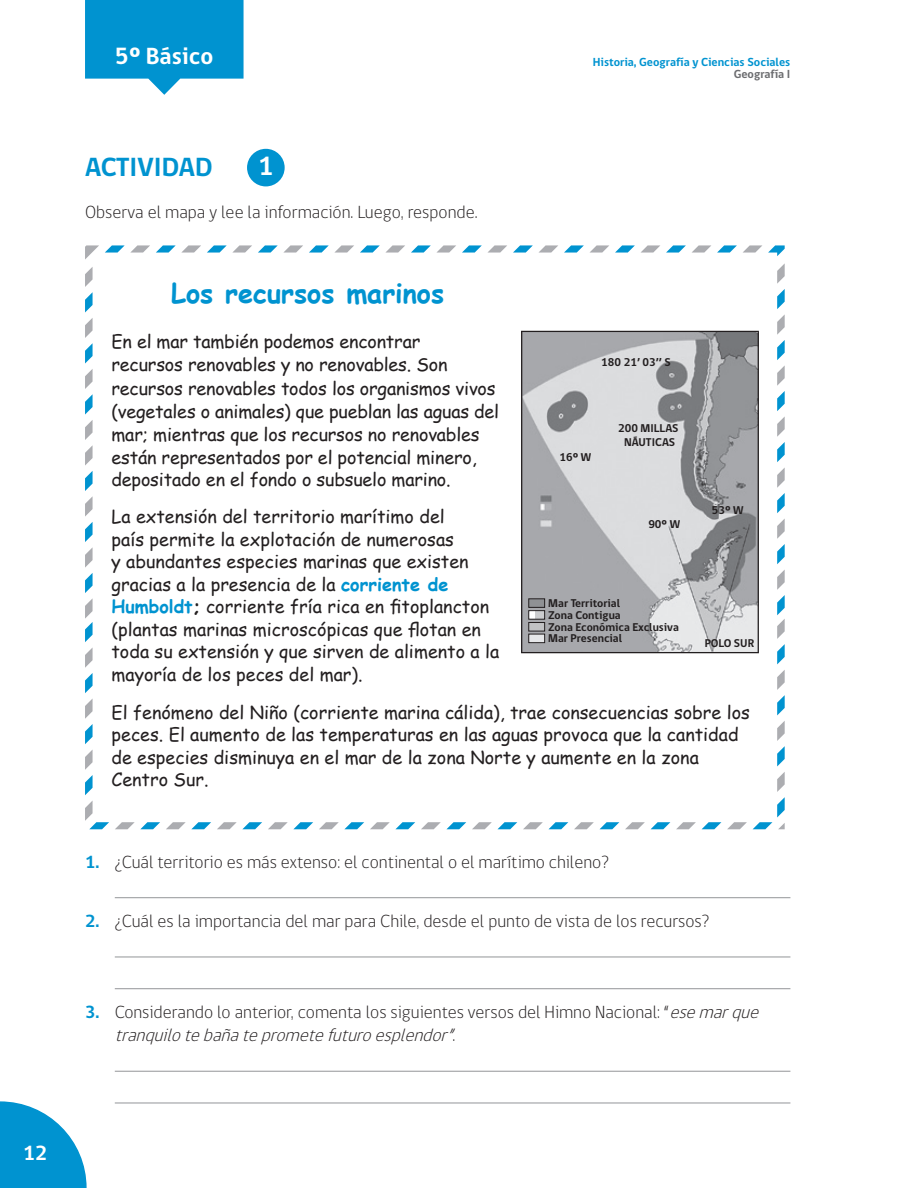
<style>
.page{position:relative;width:918px;height:1188px;background:#fff}
.page>*{position:absolute;margin:0;border:0;box-sizing:border-box;transform-origin:0 0}
.t1{font:700 27px "Comic Sans MS";color:#0093d0}
.t2{font:700 27px "gob CL";color:#0093d0}
.t3{font:700 27px "gob CL";color:#fff}
.t4{font:700 24px "gob CL";color:#fff}
.t5{font:700 21px "gob CL";color:#fff}
.t6{font:18px/22.5px "Comic Sans MS";color:#231f20}
.t7{font:300 18px/23.2px "gob CL";color:#231f20}
.t8{font:700 12px "gob CL";color:#0093d0}
.t9{font:700 12px "gob CL";color:#6c6d70}
.t10{font:700 11.55px/11.9px "gob CL";color:#231f20}
.s1{font-weight:700;color:#0093d0}
.s2{font-weight:700}
.s3{font-style:italic}
</style>
<div class="page">
<svg style="left:0;top:1101px;width:87px;height:87px"></svg>
<svg style="left:85px;top:0;width:159px;height:95px"></svg>
<hr style="left:115px;top:897px;width:675px;height:1px;background:#939598">
<hr style="left:115px;top:957px;width:675px;height:1px;background:#939598">
<hr style="left:115px;top:988px;width:675px;height:1px;background:#939598">
<hr style="left:115px;top:1071px;width:675px;height:1px;background:#939598">
<hr style="left:115px;top:1103px;width:675px;height:1px;background:#939598">
<div style="left:247px;top:149px;width:38px;height:37px;background:#0093d0;border-radius:50%"></div>
<img style="left:523px;top:333px;width:234px;height:318px">
<div style="left:521px;top:331px;width:238px;height:322px;border:1px solid #231f20"></div>
<div style="left:529px;top:599px;width:16px;height:8px;background:#8f9194"></div>
<div style="left:528px;top:598px;width:17px;height:10px;border:1px solid #231f20"></div>
<div style="left:529px;top:611px;width:16px;height:8px;background:#cbccce"></div>
<div style="left:529px;top:611px;width:5px;height:8px;background:#fff"></div>
<div style="left:528px;top:610px;width:17px;height:10px;border:1px solid #231f20"></div>
<div style="left:529px;top:634px;width:16px;height:9px;background:#e6e7e9"></div>
<div style="left:528px;top:634px;width:17px;height:9px;border:1px solid #231f20"></div>
<div style="left:529px;top:623px;width:16px;height:8px;background:#c1c2c4"></div>
<div style="left:528px;top:622px;width:17px;height:9px;border:1px solid #231f20"></div>
<svg style="left:692px;top:245px;width:19px;height:8px"></svg>
<svg style="left:641px;top:245px;width:19px;height:8px"></svg>
<svg style="left:590px;top:245px;width:19px;height:8px"></svg>
<svg style="left:539px;top:245px;width:19px;height:8px"></svg>
<svg style="left:85px;top:245px;width:14px;height:15px"></svg>
<svg style="left:549px;top:822px;width:19px;height:7px"></svg>
<svg style="left:600px;top:822px;width:19px;height:7px"></svg>
<svg style="left:651px;top:822px;width:19px;height:7px"></svg>
<svg style="left:727px;top:822px;width:20px;height:7px"></svg>
<svg style="left:768px;top:245px;width:17px;height:11px"></svg>
<svg style="left:777px;top:721px;width:8px;height:45px"></svg>
<svg style="left:777px;top:670px;width:8px;height:45px"></svg>
<svg style="left:743px;top:245px;width:19px;height:8px"></svg>
<svg style="left:666px;top:245px;width:20px;height:8px"></svg>
<svg style="left:615px;top:245px;width:20px;height:8px"></svg>
<svg style="left:564px;top:245px;width:20px;height:8px"></svg>
<svg style="left:513px;top:245px;width:20px;height:8px"></svg>
<svg style="left:462px;top:245px;width:45px;height:8px"></svg>
<svg style="left:411px;top:245px;width:45px;height:8px"></svg>
<svg style="left:360px;top:245px;width:45px;height:8px"></svg>
<svg style="left:309px;top:245px;width:45px;height:8px"></svg>
<svg style="left:258px;top:245px;width:45px;height:8px"></svg>
<svg style="left:207px;top:245px;width:45px;height:8px"></svg>
<svg style="left:156px;top:245px;width:45px;height:8px"></svg>
<svg style="left:105px;top:245px;width:45px;height:8px"></svg>
<svg style="left:85px;top:750px;width:8px;height:45px"></svg>
<svg style="left:85px;top:801px;width:24px;height:28px"></svg>
<svg style="left:115px;top:822px;width:45px;height:7px"></svg>
<svg style="left:166px;top:822px;width:45px;height:7px"></svg>
<svg style="left:217px;top:822px;width:45px;height:7px"></svg>
<svg style="left:268px;top:822px;width:45px;height:7px"></svg>
<svg style="left:319px;top:822px;width:45px;height:7px"></svg>
<svg style="left:370px;top:822px;width:45px;height:7px"></svg>
<svg style="left:421px;top:822px;width:45px;height:7px"></svg>
<svg style="left:472px;top:822px;width:45px;height:7px"></svg>
<svg style="left:523px;top:822px;width:20px;height:7px"></svg>
<svg style="left:574px;top:822px;width:20px;height:7px"></svg>
<svg style="left:625px;top:822px;width:20px;height:7px"></svg>
<svg style="left:676px;top:822px;width:20px;height:7px"></svg>
<svg style="left:753px;top:772px;width:32px;height:57px"></svg>
<svg style="left:777px;top:570px;width:8px;height:94px"></svg>
<svg style="left:777px;top:519px;width:8px;height:45px"></svg>
<svg style="left:777px;top:263px;width:8px;height:250px"></svg>
<svg style="left:85px;top:267px;width:8px;height:45px"></svg>
<svg style="left:85px;top:318px;width:8px;height:426px"></svg>
<svg style="left:702px;top:822px;width:19px;height:7px"></svg>
<svg style="left:717px;top:245px;width:20px;height:8px"></svg>
<h2 class="t4" style="left:115px;top:40px;width:99px">5º Básico</h2>
<h1 class="t2" style="left:85px;top:148px;width:129px">ACTIVIDAD</h1>
<h1 class="t3" style="left:258px;top:148px;width:17px">1</h1>
<p class="t7" style="left:85px;top:201px;width:394px">Observa el mapa y lee la información. Luego, responde.</p>
<h1 class="t1" style="left:171px;top:274px;width:275px">Los recursos marinos</h1>
<p class="t6" style="left:112px;top:329px;width:389px;line-height:23px">En el mar también podemos encontrar<br>recursos renovables y no renovables. Son recursos renovables todos los organismos vivos (vegetales o animales) que pueblan las aguas del mar; mientras que los recursos no renovables están representados por el potencial minero, depositado en el fondo o subsuelo marino.</p>
<p class="t6" style="left:112px;top:505px;width:389px">La extensión del territorio marítimo del<br>país permite la explotación de numerosas<br>y abundantes especies marinas que existen gracias a la presencia de la <span class="s1">corriente de Humboldt</span><span class="s2">;</span> corriente fría rica en fitoplancton (plantas marinas microscópicas que flotan en toda su extensión y que sirven de alimento a la mayoría de los peces del mar).</p>
<p class="t8" style="left:593px;top:54px;width:199px">Historia, Geografía y Ciencias Sociales</p>
<p class="t9" style="left:734px;top:66px;width:58px">Geografía I</p>
<p class="t10" style="left:601px;top:357px;width:71px">180 21’ 03’’ S</p>
<p class="t10" style="left:560px;top:451px;width:33px">16º W</p>
<p class="t10" style="left:618px;top:422px;width:62px;line-height:14px;text-align:center">200 MILLAS<br>NÁUTICAS</p>
<p class="t10" style="left:648px;top:519px;width:33px">90º W</p>
<p class="t10" style="left:712px;top:505px;width:33px">53º W</p>
<p class="t10" style="left:548px;top:597px;width:132px">Mar Territorial<br>Zona Contigua<br>Zona Económica Exclusiva<br>Mar Presencial</p>
<p class="t10" style="left:705px;top:637px;width:51px">POLO SUR</p>
<p class="t6" style="left:112px;top:700px;width:640px">El fenómeno del Niño (corriente marina cálida), trae consecuencias sobre los peces. El aumento de las temperaturas en las aguas provoca que la cantidad de especies disminuya en el mar de la zona Norte y aumente en la zona Centro Sur.</p>
<p class="t7" style="left:85px;top:851px;width:525px"><span class="s1">1.</span> ¿Cuál territorio es más extenso: el continental o el marítimo chileno?</p>
<p class="t7" style="left:85px;top:910px;width:626px"><span class="s1">2.</span> ¿Cuál es la importancia del mar para Chile, desde el punto de vista de los recursos?</p>
<p class="t7" style="left:115px;top:1001px;width:652px;text-indent:-30px"><span class="s1">3.</span> Considerando lo anterior, comenta los siguientes versos del Himno Nacional: “<span class="s3">esemarque tranquilotebañateprometefuturoesplendor”</span>.</p>
<p class="t5" style="left:23px;top:1139px;width:26px">12</p>
</div>
